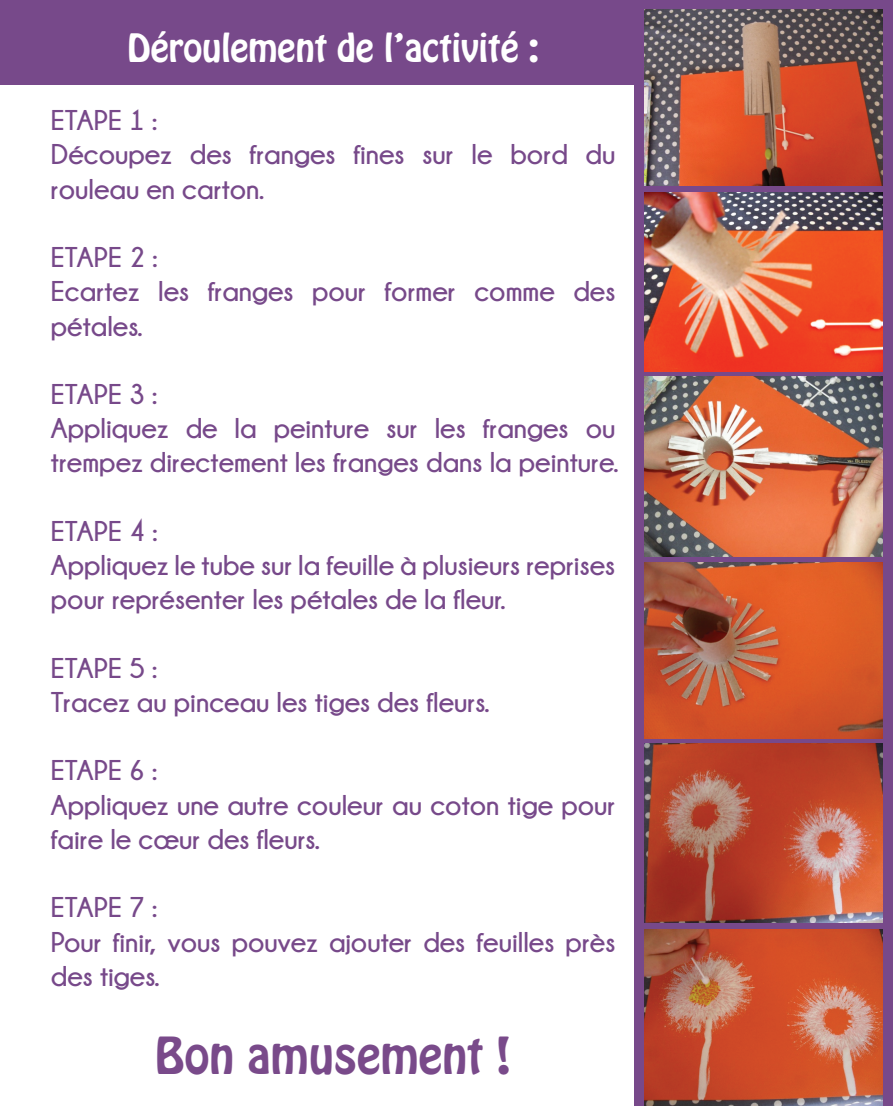
<style>
.page{position:relative;width:893px;height:1106px;background:#fff}
.page>*{position:absolute;margin:0;border:0;box-sizing:border-box;transform-origin:0 0}
.t1{font:45px "Hobo Std";color:#794a8a}
.t2{font:34.5px "Hobo Std";color:#fff}
.t3{font:700 28.5px/34.2px "Champagne&Limousines";color:#77498a}
</style>
<div class="page">
<div style="left:635px;top:0;width:258px;height:1105px;background:#77498a"></div>
<div style="left:0;top:0;width:893px;height:84px;background:#77498a"></div>
<img style="left:644px;top:9px;width:238px;height:177px">
<img style="left:644px;top:192px;width:238px;height:179px">
<img style="left:644px;top:376px;width:238px;height:180px">
<img style="left:644px;top:562px;width:238px;height:176px">
<img style="left:644px;top:743px;width:238px;height:179px">
<img style="left:644px;top:929px;width:238px;height:176px">
<p class="t2" style="left:128px;top:24px;width:413px">Déroulement de l’activité :</p>
<p class="t3" style="left:51px;top:103px;width:566px">ETAPE 1 :<br>Découpez des franges fines sur le bord du rouleau en carton.</p>
<p class="t3" style="left:51px;top:240px;width:566px">ETAPE 2 :<br>Ecartez les franges pour former comme des pétales.</p>
<p class="t3" style="left:51px;top:377px;width:569px">ETAPE 3 :<br>Appliquez de la peinture sur les franges ou trempez directement les franges dans la peinture.</p>
<p class="t3" style="left:51px;top:513px;width:566px">ETAPE 4 :<br>Appliquez le tube sur la feuille à plusieurs reprises pour représenter les pétales de la fleur.</p>
<p class="t3" style="left:51px;top:650px;width:440px">ETAPE 5 :<br>Tracez au pinceau les tiges des fleurs.</p>
<p class="t3" style="left:51px;top:753px;width:566px">ETAPE 6 :<br>Appliquez une autre couleur au coton tige pour faire le cœur des fleurs.</p>
<p class="t3" style="left:51px;top:890px;width:566px">ETAPE 7 :<br>Pour finir, vous pouvez ajouter des feuilles près des tiges.</p>
<h1 class="t1" style="left:155px;top:1024px;width:357px">Bon amusement !</h1>
</div>
